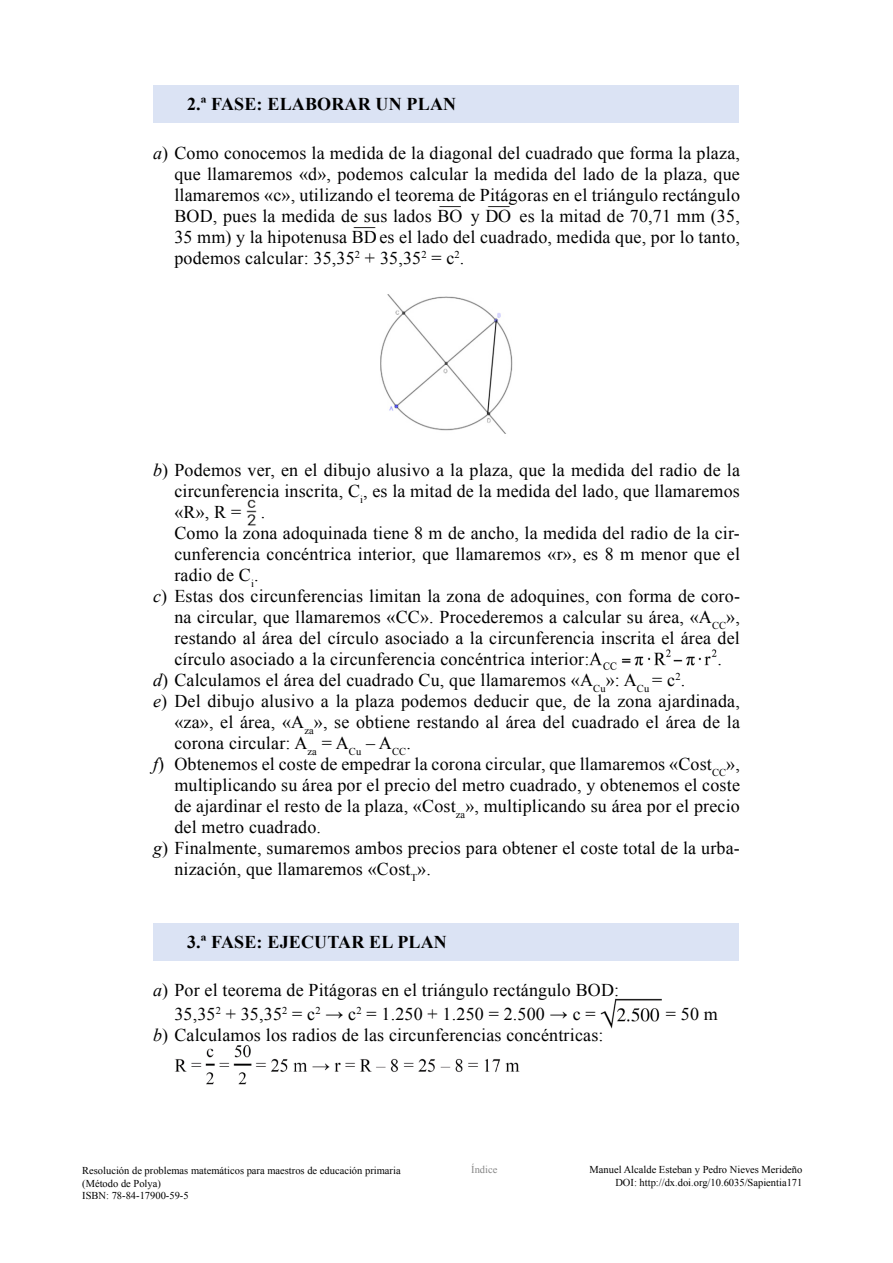
<style>
.page{position:relative;width:893px;height:1263px;background:#fff}
.page>*{position:absolute;margin:0;border:0;box-sizing:border-box;transform-origin:0 0}
.t1{font:18px/21px "Times New Roman";letter-spacing:.01em;color:#000;text-align:justify}
.t2{font:18px/31.5px "Times New Roman";letter-spacing:.01em;color:#000;scale:1.17 1}
.t3{font:700 18px "Times New Roman";letter-spacing:.01em;color:#000}
.t4{font:10.5px/12.6px "Times New Roman";color:#000}
.t5{font:10.5px "Times New Roman";color:#878787}
.s1{font-style:italic}
</style>
<div class="page">
<div style="left:153px;top:85px;width:585px;height:38px;background:#dbe3f4"></div>
<img style="left:380px;top:294px;width:133px;height:140px">
<img style="left:246px;top:499px;width:10px;height:27px">
<img style="left:590px;top:649px;width:127px;height:21px">
<div style="left:153px;top:923px;width:585px;height:37px;background:#dbe3f4"></div>
<img style="left:600px;top:998px;width:61px;height:31px">
<img style="left:174px;top:1045px;width:346px;height:40px">
<p class="t3" style="left:187px;top:92px;width:271px">2.ª FASE: ELABORAR UN PLAN</p>
<p class="t1" style="left:174px;top:142px;width:567px;text-indent:-21px"><span class="s1">a</span>) Como conocemos la medida de la diagonal del cuadrado que forma la plaza, que llamaremos «d», podemos calcular la medida del lado de la plaza, que llamaremos «c», utilizando el teorema de Pitágoras en el triángulo rectángulo BOD, pues la medida de sus lados BO y DO es la mitad de 70,71 mm (35,</p>
<p class="t2" style="left:174px;top:189px;width:485px;text-indent:314px">—<br>35 mm) y la hipotenusa BD es el lado del cuadrado, medida que, por lo tanto,</p>
<p class="t2" style="left:440px;top:189px;width:19px">—</p>
<p class="t2" style="left:174px;top:210px;width:249px;text-indent:180px">—<br>podemos calcular: 35,35<sup>2</sup> + 35,35<sup>2</sup> = c<sup>2</sup>.</p>
<p class="t1" style="left:153px;top:459px;width:588px"><span class="s1">b</span>) Podemos ver, en el dibujo alusivo a la plaza, que la medida del radio de la</p>
<p class="t1" style="left:174px;top:480px;width:567px">circunferencia inscrita, C<sub>i</sub>, es la mitad de la medida del lado, que llamaremos</p>
<p class="t1" style="left:174px;top:501px;width:93px">«R», R = .</p>
<p class="t1" style="left:174px;top:522px;width:567px">Como la zona adoquinada tiene 8 m de ancho, la medida del radio de la cir-</p>
<p class="t1" style="left:174px;top:543px;width:567px">cunferencia concéntrica interior, que llamaremos «r», es 8 m menor que el</p>
<p class="t1" style="left:174px;top:564px;width:86px">radio de C<sub>i</sub>.</p>
<p class="t1" style="left:153px;top:585px;width:588px"><span class="s1">c</span>) Estas dos circunferencias limitan la zona de adoquines, con forma de coro-</p>
<p class="t1" style="left:174px;top:606px;width:567px">na circular, que llamaremos «CC». Procederemos a calcular su área, «A<sub>CC</sub>»,</p>
<p class="t1" style="left:174px;top:627px;width:567px">restando al área del círculo asociado a la circunferencia inscrita el área del</p>
<p class="t1" style="left:174px;top:648px;width:417px">círculo asociado a la circunferencia concéntrica interior:</p>
<p class="t1" style="left:717px;top:648px;width:6px">.</p>
<p class="t1" style="left:153px;top:669px;width:534px"><span class="s1">d</span>) Calculamos el área del cuadrado Cu, que llamaremos «A<sub>Cu</sub>»: A<sub>Cu</sub> = c<sup>2</sup>.</p>
<p class="t1" style="left:153px;top:690px;width:588px"><span class="s1">e</span>) Del dibujo alusivo a la plaza podemos deducir que, de la zona ajardinada,</p>
<p class="t1" style="left:174px;top:711px;width:567px">«za», el área, «A<sub>za</sub>», se obtiene restando al área del cuadrado el área de la</p>
<p class="t1" style="left:174px;top:732px;width:238px">corona circular: A<sub>za</sub> = A<sub>Cu</sub> – A<sub>CC</sub>.</p>
<p class="t1" style="left:153px;top:753px;width:588px"><span class="s1">f</span>) Obtenemos el coste de empedrar la corona circular, que llamaremos «Cost<sub>CC</sub>»,</p>
<p class="t1" style="left:174px;top:774px;width:567px">multiplicando su área por el precio del metro cuadrado, y obtenemos el coste</p>
<p class="t1" style="left:174px;top:795px;width:567px">de ajardinar el resto de la plaza, «Cost<sub>za</sub>», multiplicando su área por el precio</p>
<p class="t1" style="left:174px;top:816px;width:148px">del metro cuadrado.</p>
<p class="t1" style="left:153px;top:837px;width:588px"><span class="s1">g</span>) Finalmente, sumaremos ambos precios para obtener el coste total de la urba-</p>
<p class="t1" style="left:174px;top:858px;width:258px">nización, que llamaremos «Cost<sub>T</sub>».</p>
<p class="t3" style="left:187px;top:929px;width:261px">3.ª FASE: EJECUTAR EL PLAN</p>
<p class="t1" style="left:153px;top:978px;width:468px;line-height:24px;text-align:center"><span class="s1">a</span>) Por el teorema de Pitágoras en el triángulo rectángulo BOD:<br>35,35<sup>2</sup> + 35,35<sup>2</sup> = c<sup>2</sup> → c<sup>2</sup> = 1.250 + 1.250 = 2.500 → c =</p>
<p class="t1" style="left:153px;top:1024px;width:452px"><span class="s1">b</span>) Calculamos los radios de las circunferencias concéntricas:</p>
<p class="t1" style="left:666px;top:1003px;width:54px">= 50 m</p>
<p class="t5" style="left:471px;top:1162px;width:28px">Índice</p>
<p class="t4" style="left:82px;top:1164px;width:320px">Resolución de problemas matemáticos para maestros de educación primaria (Método de Polya)<br>ISBN: 78-84-17900-59-5</p>
<p class="t4" style="left:590px;top:1163px;width:214px;text-align:right">Manuel Alcalde Esteban y Pedro Nieves Merideño<br>DOI: http://dx.doi.org/10.6035/Sapientia171</p>
</div>
